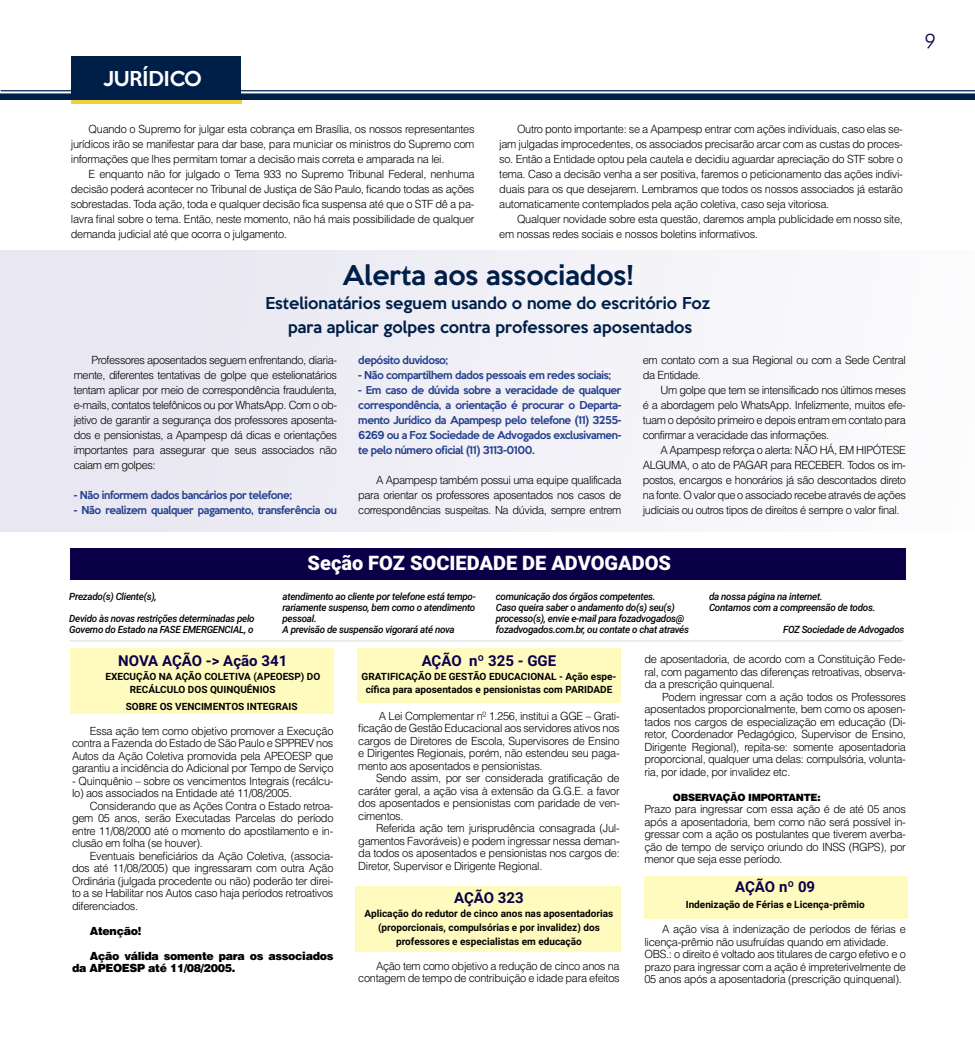
<style>
.page{position:relative;width:975px;height:1063px;background:#fff}
.page>*{position:absolute;margin:0;border:0;box-sizing:border-box;transform-origin:0 0}
.t1{font:500 25px "Keep Calm";color:#001f48}
.t2{font:900 20px "Roboto";color:#fff}
.t3{font:300 20px "Futura BT";color:#0a0048}
.t4{font:500 18.75px "Keep Calm";color:#fff}
.t5{font:500 15px/23.8px "Keep Calm";color:#001f48;text-align:center}
.t6{font:700 15px "Roboto";color:#0a0048}
.t7{font:300 11.25px/12.5px "Helvetica";letter-spacing:-.03em;color:#000;text-align:justify}
.t8{font:900 11.25px/12.5px "Helvetica";letter-spacing:-.03em;color:#000}
.t9{font:italic 500 10px/11.2px "Roboto";letter-spacing:-.03em;color:#000}
.t10{font:500 10px/15px "Keep Calm";letter-spacing:-.04em;color:#25408f;text-align:justify}
.t11{font:700 10px/13.8px "Roboto";color:#000;text-align:center}
.t12{font:900 10px "Helvetica";letter-spacing:-.03em;color:#000}
</style>
<div class="page">
<div style="left:0;top:250px;width:974px;height:281px;background:#f1f0f6"></div>
<div style="left:644px;top:876px;width:264px;height:43px;background:#fffabe"></div>
<div style="left:355px;top:886px;width:266px;height:66px;background:#fffabe"></div>
<div style="left:357px;top:648px;width:264px;height:55px;background:#fffabe"></div>
<div style="left:71px;top:548px;width:834px;height:32px;background:#0a0048"></div>
<div style="left:70px;top:648px;width:263px;height:66px;background:#fffabe"></div>
<hr style="left:1px;top:90px;width:973px;height:1px;background:#001f48">
<div style="left:71px;top:56px;width:169px;height:41px;background:#001f48"></div>
<div style="left:71px;top:97px;width:170px;height:7px;background:#ecd23a"></div>
<div style="left:1px;top:94px;width:973px;height:5px;background:#001f48"></div>
<div style="left:0;top:93px;width:974px;height:7px;border:1px solid #001f48"></div>
<hr style="left:70px;top:640px;width:832px;height:2px;background:#e2e3e4">
<h3 class="t4" style="left:103px;top:62px;width:100px">JURÍDICO</h3>
<p class="t7" style="left:71px;top:121px;width:405px;line-height:15px;text-indent:18px">Quando o Supremo for julgar esta cobrança em Brasília, os nossos representantes jurídicos irão se manifestar para dar base, para municiar os ministros do Supremo com informações que lhes permitam tomar a decisão mais correta e amparada na lei.</p>
<p class="t7" style="left:71px;top:166px;width:405px;line-height:15px;text-indent:18px">E enquanto não for julgado o Tema 933 no Supremo Tribunal Federal, nenhuma decisão poderá acontecer no Tribunal de Justiça de São Paulo, ficando todas as ações sobrestadas. Toda ação, toda e qualquer decisão fica suspensa até que o STF dê a pa&shy;lavra final sobre o tema. Então, neste momento, não há mais possibilidade de qualquer demanda judicial até que ocorra o julgamento.</p>
<p class="t7" style="left:499px;top:121px;width:405px;line-height:15px;text-indent:18px">Outro ponto importante: se a Apampesp entrar com ações individuais, caso elas se&shy;jam julgadas improcedentes, os associados precisarão arcar com as custas do proces&shy;so. Então a Entidade optou pela cautela e decidiu aguardar apreciação do STF sobre o tema. Caso a decisão venha a ser positiva, faremos o peticionamento das ações indivi&shy;duais para os que desejarem. Lembramos que todos os nossos associados já estarão automaticamente contemplados pela ação coletiva, caso seja vitoriosa.</p>
<p class="t7" style="left:499px;top:211px;width:405px;line-height:15px;text-indent:18px">Qualquer novidade sobre esta questão, daremos ampla publicidade em nosso site, em nossas redes sociais e nossos boletins informativos.</p>
<h1 class="t1" style="left:342px;top:254px;width:292px">Alerta aos associados!</h1>
<h3 class="t5" style="left:265px;top:290px;width:446px">Estelionatários seguem usando o nome do escritório Foz para aplicar golpes contra professores aposentados</h3>
<p class="t7" style="left:74px;top:352px;width:265px;line-height:15px;text-indent:18px">Professores aposentados seguem enfrentando, diaria&shy;mente, diferentes tentativas de golpe que estelionatários tentam aplicar por meio de correspondência fraudulenta, e-mails, contatos telefônicos ou por WhatsApp. Com o ob&shy;jetivo de garantir a segurança dos professores aposenta&shy;dos e pensionistas, a Apampesp dá dicas e orientações importantes para assegurar que seus associados não caiam em golpes:</p>
<p class="t10" style="left:74px;top:487px;width:219px">- Não informem dados bancários por telefone;</p>
<p class="t10" style="left:74px;top:502px;width:264px">- Não realizem qualquer pagamento, transferência ou</p>
<p class="t10" style="left:358px;top:352px;width:91px">depósito duvidoso;</p>
<p class="t10" style="left:358px;top:367px;width:254px">- Não compartilhem dados pessoais em redes sociais;</p>
<p class="t10" style="left:358px;top:382px;width:265px">- Em caso de dúvida sobre a veracidade de qualquer correspondência, a orientação é procurar o Departa&shy;mento Jurídico da Apampesp pelo telefone (11) 3255- 6269 ou a Foz Sociedade de Advogados exclusivamen&shy;te pelo número oficial (11) 3113-0100.</p>
<p class="t7" style="left:358px;top:472px;width:265px;line-height:15px;text-indent:18px">A Apampesp também possui uma equipe qualificada para orientar os professores aposentados nos casos de correspondências suspeitas. Na dúvida, sempre entrem</p>
<p class="t7" style="left:642px;top:352px;width:264px;line-height:15px">em contato com a sua Regional ou com a Sede Central da Entidade.</p>
<p class="t7" style="left:642px;top:382px;width:265px;line-height:15px;text-indent:18px">Um golpe que tem se intensificado nos últimos meses é a abordagem pelo WhatsApp. Infelizmente, muitos efe&shy;tuam o depósito primeiro e depois entram em contato para confirmar a veracidade das informações.</p>
<p class="t7" style="left:642px;top:442px;width:265px;line-height:15px;text-indent:18px">A Apampesp reforça o alerta: NÃO HÁ, EM HIPÓTESE ALGUMA, o ato de PAGAR para RECEBER. Todos os im&shy;postos, encargos e honorários já são descontados direto na fonte. O valor que o associado recebe através de ações judiciais ou outros tipos de direitos é sempre o valor final.</p>
<p class="t9" style="left:69px;top:590px;width:89px">Prezado(s) Cliente(s),</p>
<p class="t9" style="left:69px;top:613px;width:187px">Devido às novas restrições determinadas pelo<br>Governo do Estado na FASE EMERGENCIAL, o</p>
<h2 class="t2" style="left:307px;top:549px;width:365px">Seção FOZ SOCIEDADE DE ADVOGADOS</h2>
<p class="t9" style="left:282px;top:590px;width:195px">atendimento ao cliente por telefone está tempo&shy;rariamente suspenso, bem como o atendimento pessoal.<br>A previsão de suspensão vigorará até nova</p>
<p class="t9" style="left:495px;top:590px;width:195px">comunicação dos órgãos competentes.<br>Caso queira saber o andamento do(s) seu(s) processo(s), envie e-mail para fozadvogados@ fozadvogados.com.br, ou contate o chat através</p>
<p class="t9" style="left:709px;top:590px;width:168px">da nossa página na internet.<br>Contamos com a compreensão de todos.</p>
<p class="t9" style="left:783px;top:624px;width:123px">FOZ Sociedade de Advogados</p>
<h3 class="t6" style="left:118px;top:650px;width:170px">NOVA AÇÃO -&gt; Ação 341</h3>
<p class="t11" style="left:130px;top:669px;width:192px;text-align:left;text-indent:-24px">EXECUÇÃO NA AÇÃO COLETIVA (APEOESP) DO<br>RECÁLCULO DOS QUINQUÊNIOS</p>
<p class="t11" style="left:126px;top:699px;width:173px">SOBRE OS VENCIMENTOS INTEGRAIS</p>
<p class="t7" style="left:72px;top:724px;width:263px;text-indent:18px">Essa ação tem como objetivo promover a Execução contra a Fazenda do Estado de São Paulo e SPPREV nos Autos da Ação Coletiva promovida pela APEOESP que garantiu a incidência do Adicional por Tempo de Serviço</p>
<p class="t7" style="left:72px;top:774px;width:263px">- Quinquênio – sobre os vencimentos Integrais (recálcu&shy;lo) aos associados na Entidade até 11/08/2005.</p>
<p class="t7" style="left:72px;top:799px;width:263px;text-indent:18px">Considerando que as Ações Contra o Estado retroa&shy;gem 05 anos, serão Executadas Parcelas do período entre 11/08/2000 até o momento do apostilamento e in&shy;clusão em folha (se houver).</p>
<p class="t7" style="left:72px;top:849px;width:263px;text-indent:18px">Eventuais beneficiários da Ação Coletiva, (associa&shy;dos até 11/08/2005) que ingressaram com outra Ação Ordinária (julgada procedente ou não) poderão ter direi&shy;to a se Habilitar nos Autos caso haja períodos retroativos diferenciados.</p>
<p class="t8" style="left:90px;top:924px;width:53px">Atenção!</p>
<p class="t8" style="left:72px;top:949px;width:263px;text-indent:18px">Ação válida somente para os associados da APEOESP até 11/08/2005.</p>
<h3 class="t6" style="left:421px;top:650px;width:136px">AÇÃO nº 325 - GGE</h3>
<p class="t11" style="left:361px;top:669px;width:256px">GRATIFICAÇÃO DE GESTÃO EDUCACIONAL - Ação espe&shy;cífica para aposentados e pensionistas com PARIDADE</p>
<p class="t7" style="left:358px;top:709px;width:263px;text-indent:20px">A Lei Complementar nº 1.256, institui a GGE – Grati&shy;ficação de Gestão Educacional aos servidores ativos nos cargos de Diretores de Escola, Supervisores de Ensino e Dirigentes Regionais, porém, não estendeu seu paga&shy;mento aos aposentados e pensionistas.</p>
<p class="t7" style="left:358px;top:772px;width:263px;text-indent:18px">Sendo assim, por ser considerada gratificação de caráter geral, a ação visa à extensão da G.G.E. a favor dos aposentados e pensionistas com paridade de ven&shy;cimentos.</p>
<p class="t7" style="left:358px;top:822px;width:263px;text-indent:18px">Referida ação tem jurisprudência consagrada (Jul&shy;gamentos Favoráveis) e podem ingressar nessa deman&shy;da todos os aposentados e pensionistas nos cargos de:<br>Diretor, Supervisor e Dirigente Regional.</p>
<h3 class="t6" style="left:454px;top:888px;width:71px">AÇÃO 323</h3>
<p class="t11" style="left:364px;top:906px;width:250px">Aplicação do redutor de cinco anos nas aposentadorias (proporcionais, compulsórias e por invalidez) dos professores e especialistas em educação</p>
<p class="t7" style="left:358px;top:959px;width:263px;text-align:right">Ação tem como objetivo a redução de cinco anos na contagem de tempo de contribuição e idade para efeitos</p>
<p class="t7" style="left:644px;top:653px;width:263px">de aposentadoria, de acordo com a Constituição Fede&shy;ral, com pagamento das diferenças retroativas, observa&shy;da a prescrição quinquenal.</p>
<p class="t7" style="left:644px;top:690px;width:263px;text-indent:18px">Podem ingressar com a ação todos os Professores aposentados proporcionalmente, bem como os aposen&shy;tados nos cargos de especialização em educação (Di&shy;retor, Coordenador Pedagógico, Supervisor de Ensino, Dirigente Regional), repita-se: somente aposentadoria proporcional, qualquer uma delas: compulsória, volunta&shy;ria, por idade, por invalidez etc.</p>
<p class="t12" style="left:672px;top:791px;width:149px">OBSERVAÇÃO IMPORTANTE:</p>
<p class="t7" style="left:644px;top:803px;width:263px">Prazo para ingressar com essa ação é de até 05 anos após a aposentadoria, bem como não será possível in&shy;gressar com a ação os postulantes que tiverem averba&shy;ção de tempo de serviço oriundo do INSS (RGPS), por menor que seja esse período.</p>
<h3 class="t6" style="left:735px;top:876px;width:81px">AÇÃO nº 09</h3>
<p class="t11" style="left:685px;top:898px;width:180px">Indenização de Férias e Licença-prêmio</p>
<p class="t7" style="left:644px;top:923px;width:263px;text-align:left;text-indent:18px">A ação visa à indenização de períodos de férias e licença-prêmio não usufruídas quando em atividade.<br>OBS.: o direito é voltado aos titulares de cargo efetivo e o prazo para ingressar com a ação é impreterivelmente de 05 anos após a aposentadoria (prescrição quinquenal).</p>
<h2 class="t3" style="left:924px;top:29px;width:13px">9</h2>
</div>
